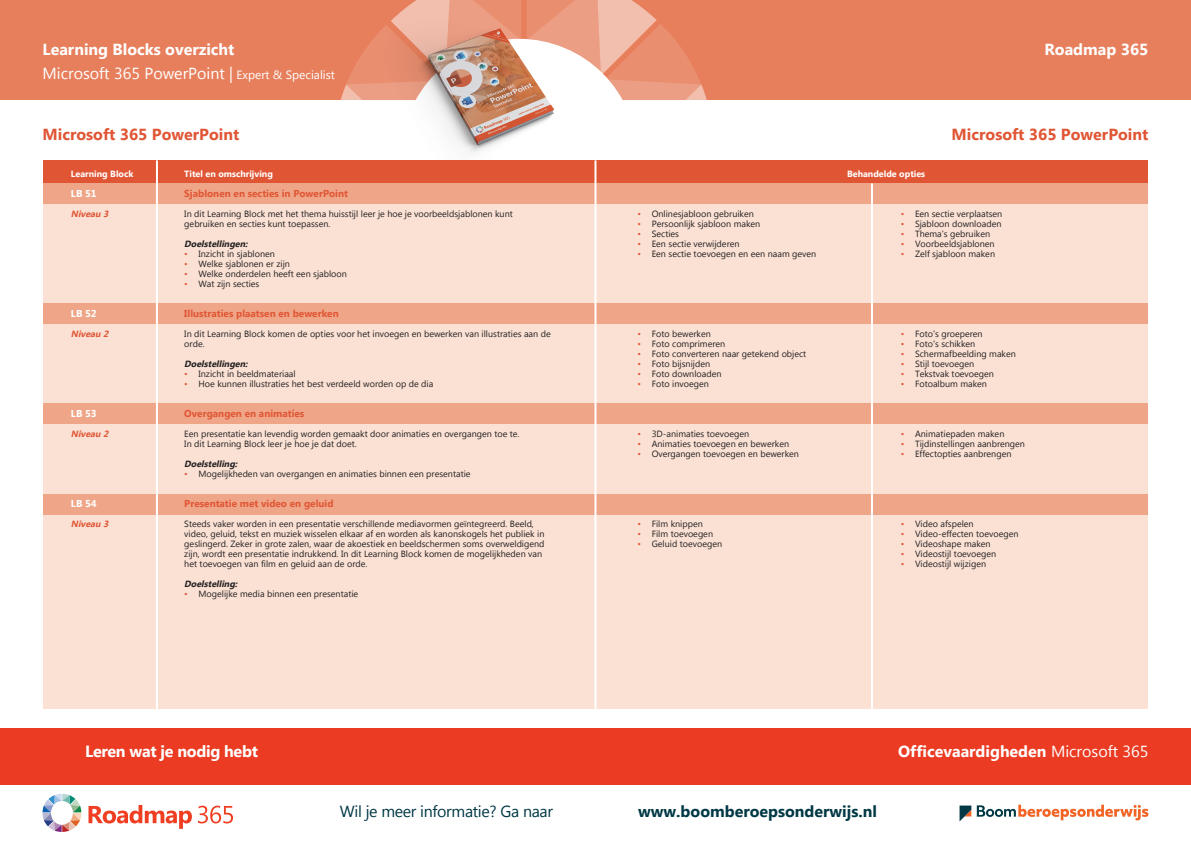
<style>
.page{position:relative;width:1191px;height:842px;background:#fff}
.page>*{position:absolute;margin:0;border:0;box-sizing:border-box;transform-origin:0 0}
.t1{font:700 16.2px "Microsoft Tai Le";letter-spacing:-.02em;color:#fff}
.t2{font:700 16px/24px "Microsoft Tai Le";color:#fff}
.t3{font:700 16px "Microsoft Tai Le";color:#e05635}
.t4{font:700 16px "Microsoft Tai Le";color:#003845}
.t5{font:16px "Microsoft Tai Le";letter-spacing:-.02em;color:#003845}
.t6{font:700 10px "Microsoft Tai Le";color:#e05635}
.t7{font:700 10px "Microsoft Tai Le";color:#fff}
.t8{font:9px/10px "Microsoft Tai Le";color:#231f20}
.t9{font:italic 700 9px "Microsoft Tai Le";color:#231f20}
.t10{font:700 9px "Microsoft Tai Le";color:#fff}
.t11{font:italic 700 9px "Microsoft Tai Le";color:#e05635}
.s1{font-weight:400}
.s2{font-weight:400;font-size:12px}
.s3{color:#e05635}
.s4{font-family:"Nunito"}
</style>
<div class="page">
<div style="left:595px;top:0;width:596px;height:99px;background:#e77f5c"></div>
<div style="left:0;top:0;width:595px;height:99px;background:#e77f5c"></div>
<svg style="left:333px;top:54px;width:30px;height:46px"></svg>
<svg style="left:606px;top:0;width:108px;height:100px"></svg>
<div style="left:401px;top:39px;width:236px;height:236px;background:#fff;border-radius:50%"></div>
<img style="left:363px;top:0;width:243px;height:153px">
<div style="left:595px;top:160px;width:553px;height:549px;background:#fae1d4"></div>
<div style="left:43px;top:160px;width:552px;height:549px;background:#fae1d4"></div>
<div style="left:595px;top:729px;width:596px;height:56px;background:#eb3c23"></div>
<svg style="left:959px;top:805px;width:189px;height:16px"></svg>
<div style="left:0;top:729px;width:595px;height:56px;background:#eb3c23"></div>
<svg style="left:88px;top:805px;width:145px;height:24px"></svg>
<svg style="left:43px;top:794px;width:38px;height:38px"></svg>
<div style="left:43px;top:160px;width:552px;height:23px;background:#e05635"></div>
<div style="left:595px;top:160px;width:553px;height:23px;background:#e05635"></div>
<div style="left:595px;top:183px;width:553px;height:20px;background:#efa688"></div>
<div style="left:43px;top:183px;width:552px;height:20px;background:#efa688"></div>
<div style="left:595px;top:304px;width:553px;height:20px;background:#efa688"></div>
<div style="left:43px;top:304px;width:552px;height:20px;background:#efa688"></div>
<div style="left:595px;top:404px;width:553px;height:20px;background:#efa688"></div>
<div style="left:43px;top:404px;width:552px;height:20px;background:#efa688"></div>
<div style="left:595px;top:494px;width:553px;height:20px;background:#efa688"></div>
<div style="left:43px;top:494px;width:552px;height:20px;background:#efa688"></div>
<hr style="left:156px;top:160px;width:2px;height:549px;background:#fff">
<hr style="left:871px;top:183px;width:2px;height:526px;background:#fff">
<hr style="left:594px;top:160px;width:2px;height:549px;background:#fff">
<h2 class="t2" style="left:43px;top:38px;width:294px">Learning Blocks overzicht<br><span class="s1">Microsoft 365 PowerPoint |</span> <span class="s2">Expert &amp; Specialist</span></h2>
<h2 class="t2" style="left:1044px;top:38px;width:105px">Roadmap 365</h2>
<h2 class="t3" style="left:43px;top:125px;width:198px">Microsoft 365 PowerPoint</h2>
<h2 class="t3" style="left:951px;top:125px;width:198px">Microsoft 365 PowerPoint</h2>
<p class="t10" style="left:71px;top:169px;width:64px">Learning Block</p>
<p class="t10" style="left:847px;top:169px;width:80px">Behandelde opties</p>
<p class="t10" style="left:184px;top:169px;width:90px">Titel en omschrijving</p>
<p class="t6" style="left:184px;top:188px;width:165px">Sjablonen en secties in PowerPoint</p>
<p class="t8" style="left:184px;top:209px;width:330px">In dit Learning Block met het thema huisstijl leer je hoe je voorbeeldsjablonen kunt gebruiken en secties kunt toepassen.</p>
<p class="t9" style="left:184px;top:239px;width:67px">Doelstellingen:</p>
<p class="t8" style="left:184px;top:249px;width:92px"><span class="s3">•</span> Inzicht in sjablonen</p>
<p class="t8" style="left:184px;top:259px;width:107px"><span class="s3">•</span> Welke sjablonen er zijn</p>
<p class="t8" style="left:184px;top:269px;width:164px"><span class="s3">•</span> Welke onderdelen heeft een sjabloon</p>
<p class="t8" style="left:184px;top:279px;width:77px"><span class="s3">•</span> Wat zijn secties</p>
<p class="t6" style="left:184px;top:308px;width:156px">Illustraties plaatsen en bewerken</p>
<p class="t8" style="left:184px;top:329px;width:368px">In dit Learning Block komen de opties voor het invoegen en bewerken van illustraties aan de orde.</p>
<p class="t9" style="left:184px;top:359px;width:67px">Doelstellingen:</p>
<p class="t8" style="left:184px;top:369px;width:113px"><span class="s3">•</span> Inzicht in beeldmateriaal</p>
<p class="t8" style="left:184px;top:379px;width:250px"><span class="s3">•</span> Hoe kunnen illustraties het best verdeeld worden op de dia</p>
<p class="t6" style="left:184px;top:408px;width:121px">Overgangen en animaties</p>
<p class="t8" style="left:184px;top:429px;width:337px">Een presentatie kan levendig worden gemaakt door animaties en overgangen toe te.<br>In dit Learning Block leer je hoe je dat doet.</p>
<p class="t9" style="left:184px;top:459px;width:57px">Doelstelling:</p>
<p class="t8" style="left:184px;top:469px;width:288px"><span class="s3">•</span> Mogelijkheden van overgangen en animaties binnen een presentatie</p>
<p class="t6" style="left:184px;top:498px;width:151px">Presentatie met video en geluid</p>
<p class="t8" style="left:184px;top:519px;width:362px">Steeds vaker worden in een presentatie verschillende mediavormen geïntegreerd. Beeld, video, geluid, tekst en muziek wisselen elkaar af en worden als kanonskogels het publiek in geslingerd. Zeker in grote zalen, waar de akoestiek en beeldschermen soms overweldigend zijn, wordt een presentatie indrukkend. In dit Learning Block komen de mogelijkheden van het toevoegen van film en geluid aan de orde.</p>
<p class="t9" style="left:184px;top:579px;width:57px">Doelstelling:</p>
<p class="t8" style="left:184px;top:589px;width:175px"><span class="s3">•</span> Mogelijke media binnen een presentatie</p>
<p class="t7" style="left:71px;top:188px;width:27px">LB 51</p>
<p class="t11" style="left:71px;top:209px;width:41px">Niveau 3</p>
<p class="t8" style="left:901px;top:209px;width:103px"><span class="s3">•</span> Een sectie verplaatsen</p>
<p class="t8" style="left:901px;top:219px;width:102px"><span class="s3">•</span> Sjabloon downloaden</p>
<p class="t8" style="left:901px;top:229px;width:91px"><span class="s3">•</span> Thema<span class="s4">’</span>s gebruiken</p>
<p class="t8" style="left:901px;top:239px;width:95px"><span class="s3">•</span> Voorbeeldsjablonen</p>
<p class="t8" style="left:901px;top:249px;width:96px"><span class="s3">•</span> Zelf sjabloon maken</p>
<p class="t8" style="left:637px;top:209px;width:118px"><span class="s3">•</span> Onlinesjabloon gebruiken</p>
<p class="t8" style="left:637px;top:219px;width:124px"><span class="s3">•</span> Persoonlijk sjabloon maken</p>
<p class="t8" style="left:637px;top:229px;width:43px"><span class="s3">•</span> Secties</p>
<p class="t8" style="left:637px;top:239px;width:104px"><span class="s3">•</span> Een sectie verwijderen</p>
<p class="t8" style="left:637px;top:249px;width:180px"><span class="s3">•</span> Een sectie toevoegen en een naam geven</p>
<p class="t7" style="left:71px;top:308px;width:27px">LB 52</p>
<p class="t11" style="left:71px;top:329px;width:41px">Niveau 2</p>
<p class="t8" style="left:637px;top:329px;width:75px"><span class="s3">•</span> Foto bewerken</p>
<p class="t8" style="left:637px;top:339px;width:89px"><span class="s3">•</span> Foto comprimeren</p>
<p class="t8" style="left:637px;top:349px;width:170px"><span class="s3">•</span> Foto converteren naar getekend object</p>
<p class="t8" style="left:637px;top:359px;width:74px"><span class="s3">•</span> Foto bijsnijden</p>
<p class="t8" style="left:637px;top:369px;width:85px"><span class="s3">•</span> Foto downloaden</p>
<p class="t8" style="left:637px;top:379px;width:73px"><span class="s3">•</span> Foto invoegen</p>
<p class="t8" style="left:901px;top:329px;width:83px"><span class="s3">•</span> Foto<span class="s4">’</span>s groeperen</p>
<p class="t8" style="left:901px;top:339px;width:76px"><span class="s3">•</span> Foto<span class="s4">’</span>s schikken</p>
<p class="t8" style="left:901px;top:349px;width:117px"><span class="s3">•</span> Schermafbeelding maken</p>
<p class="t8" style="left:901px;top:359px;width:75px"><span class="s3">•</span> Stijl toevoegen</p>
<p class="t8" style="left:901px;top:369px;width:95px"><span class="s3">•</span> Tekstvak toevoegen</p>
<p class="t8" style="left:901px;top:379px;width:88px"><span class="s3">•</span> Fotoalbum maken</p>
<p class="t7" style="left:71px;top:408px;width:27px">LB 53</p>
<p class="t11" style="left:71px;top:429px;width:41px">Niveau 2</p>
<p class="t8" style="left:901px;top:429px;width:105px"><span class="s3">•</span> Animatiepaden maken</p>
<p class="t8" style="left:901px;top:439px;width:126px"><span class="s3">•</span> Tijdinstellingen aanbrengen</p>
<p class="t8" style="left:901px;top:449px;width:112px"><span class="s3">•</span> Effectopties aanbrengen</p>
<p class="t8" style="left:637px;top:429px;width:113px"><span class="s3">•</span> 3D-animaties toevoegen</p>
<p class="t8" style="left:637px;top:439px;width:153px"><span class="s3">•</span> Animaties toevoegen en bewerken</p>
<p class="t8" style="left:637px;top:449px;width:163px"><span class="s3">•</span> Overgangen toevoegen en bewerken</p>
<p class="t7" style="left:71px;top:498px;width:27px">LB 54</p>
<p class="t11" style="left:71px;top:519px;width:41px">Niveau 3</p>
<p class="t8" style="left:901px;top:519px;width:74px"><span class="s3">•</span> Video afspelen</p>
<p class="t8" style="left:901px;top:529px;width:119px"><span class="s3">•</span> Video-effecten toevoegen</p>
<p class="t8" style="left:901px;top:539px;width:91px"><span class="s3">•</span> Videoshape maken</p>
<p class="t8" style="left:901px;top:549px;width:97px"><span class="s3">•</span> Videostijl toevoegen</p>
<p class="t8" style="left:901px;top:559px;width:87px"><span class="s3">•</span> Videostijl wijzigen</p>
<p class="t8" style="left:637px;top:519px;width:67px"><span class="s3">•</span> Film knippen</p>
<p class="t8" style="left:637px;top:529px;width:77px"><span class="s3">•</span> Film toevoegen</p>
<p class="t8" style="left:637px;top:539px;width:86px"><span class="s3">•</span> Geluid toevoegen</p>
<h1 class="t1" style="left:85px;top:742px;width:174px">Leren wat je nodig hebt</h1>
<h2 class="t5" style="left:340px;top:802px;width:214px">Wil je meer informatie? Ga naar</h2>
<h2 class="t4" style="left:638px;top:802px;width:240px">www.boomberoepsonderwijs.nl</h2>
<h2 class="t2" style="left:898px;top:740px;width:252px">Officevaardigheden <span class="s1">Microsoft 365</span></h2>
</div>
